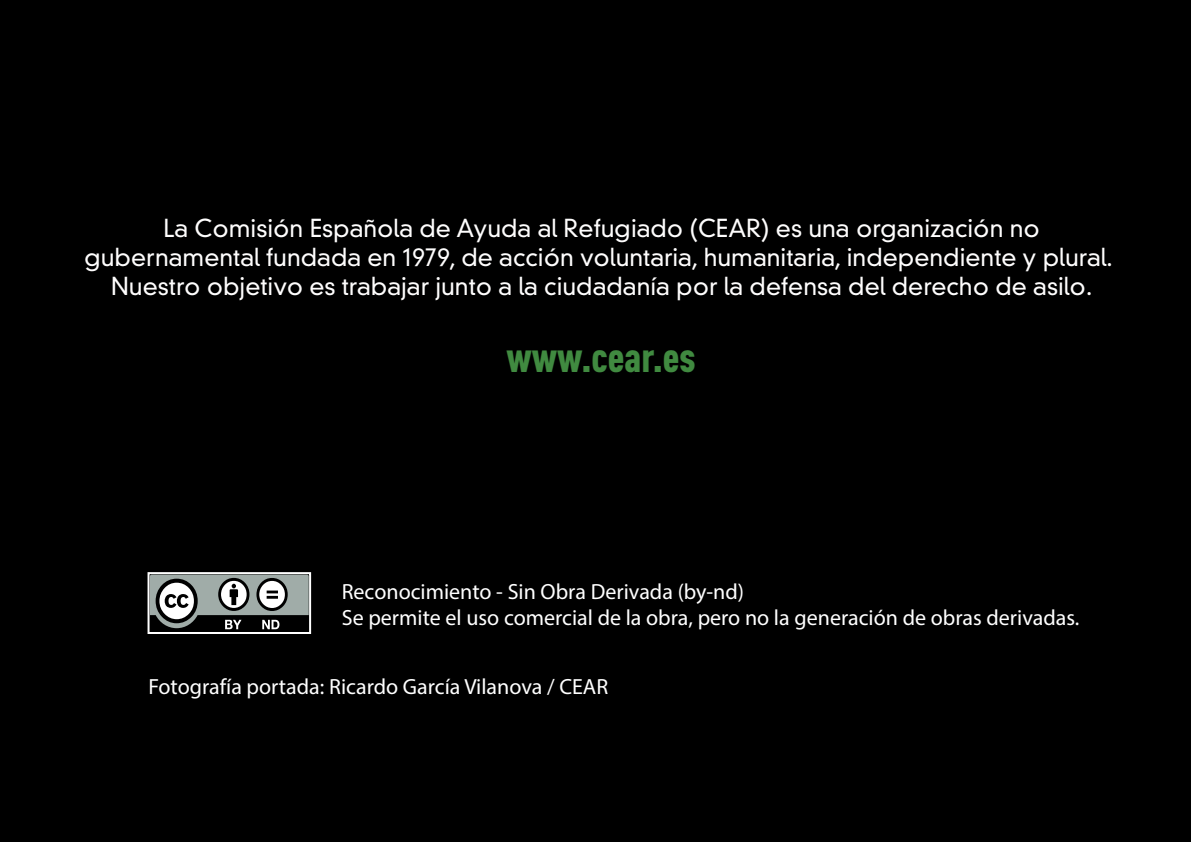
<style>
.page{position:relative;width:1191px;height:842px;background:#000}
.page>*{position:absolute;margin:0;border:0;box-sizing:border-box;transform-origin:0 0}
.t1{font:900 40px "DIN Cond";color:#408a40}
.t2{font:300 24px/28.8px "DIN Neuzeit Grotesk Std";color:#fefdfd;text-align:center}
.t3{font:22px/26.4px "Myriad Pro";color:#fff}
</style>
<div class="page">
<svg style="left:150px;top:575px;width:158px;height:55px"></svg>
<div style="left:147px;top:572px;width:164px;height:62px;border:2px solid #fff"></div>
<p class="t2" style="left:84px;top:214px;width:1029px">La Comisión Española de Ayuda al Refugiado (CEAR) es una organización no gubernamental fundada en 1979, de acción voluntaria, humanitaria, independiente y plural.<br>Nuestro objetivo es trabajar junto a la ciudadanía por la defensa del derecho de asilo.</p>
<h1 class="t1" style="left:506px;top:332px;width:191px">www.cear.es</h1>
<p class="t3" style="left:342px;top:578px;width:739px">Reconocimiento - Sin Obra Derivada (by-nd)<br>Se permite el uso comercial de la obra, pero no la generación de obras derivadas.</p>
<p class="t3" style="left:148px;top:673px;width:461px">Fotografía portada: Ricardo García Vilanova / CEAR</p>
</div>
